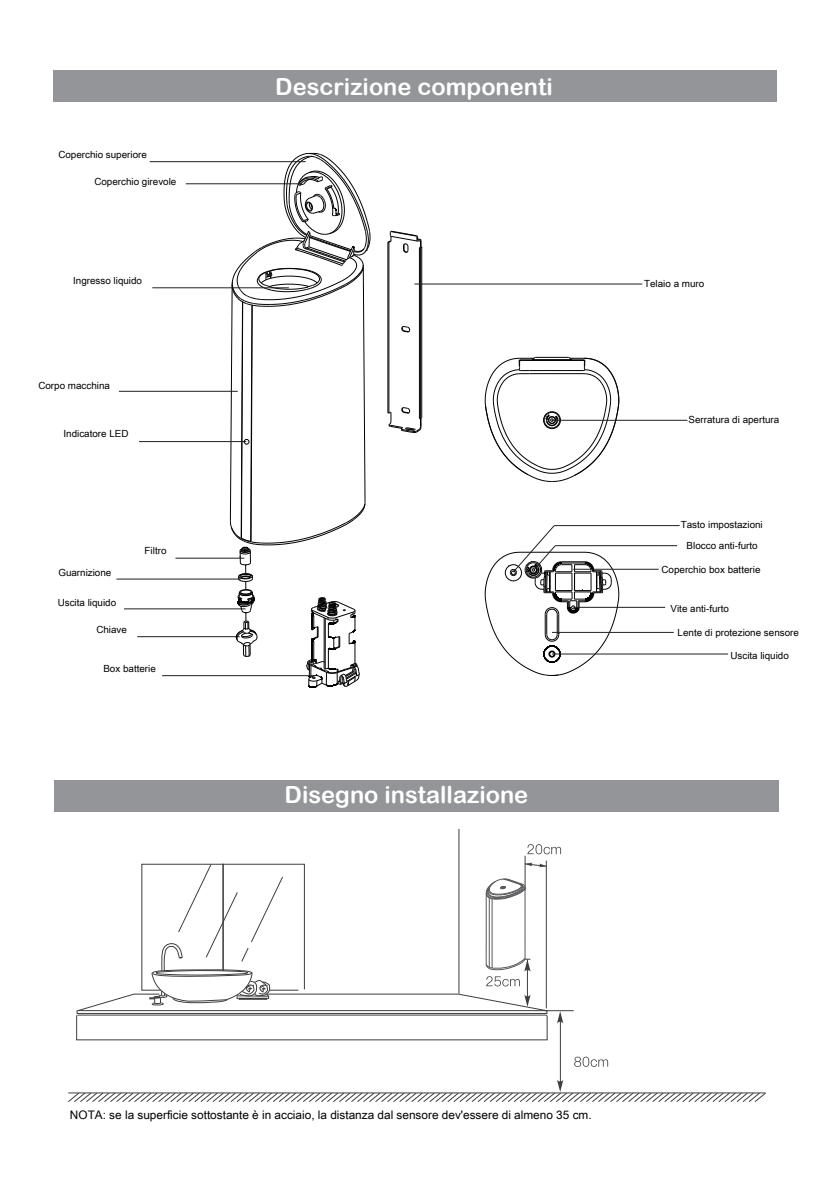
<style>
.page{position:relative;width:840px;height:1191px;background:#fff}
.page>*{position:absolute;margin:0;border:0;box-sizing:border-box;transform-origin:0 0}
.t1{font:23.6px "Arial Rounded MT Bold";color:#fff}
.t2{font:11.8px "Arial Unicode MS";color:#000}
.t3{font:9.8px/20.6px "Arial Unicode MS";color:#000;text-align:center}
</style>
<div class="page">
<div style="left:54px;top:70px;width:722px;height:32px;background:#939598"></div>
<svg style="left:574px;top:1056px;width:33px;height:10px"></svg>
<svg style="left:527px;top:844px;width:33px;height:10px"></svg>
<hr style="left:458px;top:829px;width:1px;height:164px;background:#3e3e3f">
<hr style="left:545px;top:860px;width:1px;height:148px;background:#3e3e3f">
<hr style="left:524px;top:856px;width:1px;height:34px;background:#3e3e3f">
<hr style="left:559px;top:1021px;width:1px;height:64px;background:#3e3e3f">
<div style="left:54px;top:780px;width:723px;height:31px;background:#939598"></div>
<svg style="left:68px;top:1079px;width:697px;height:23px"></svg>
<svg style="left:484px;top:357px;width:134px;height:125px"></svg>
<hr style="left:387px;top:242px;width:1px;height:171px;background:#030303">
<hr style="left:388px;top:242px;width:1px;height:171px;background:#030303">
<hr style="left:419px;top:248px;width:1px;height:170px;background:#030303">
<hr style="left:420px;top:248px;width:1px;height:171px;background:#030303">
<hr style="left:421px;top:247px;width:1px;height:171px;background:#030303">
<svg style="left:401px;top:326px;width:9px;height:6px"></svg>
<svg style="left:387px;top:407px;width:35px;height:26px"></svg>
<svg style="left:387px;top:231px;width:35px;height:22px"></svg>
<hr style="left:150px;top:161px;width:155px;height:1px;background:#231f20">
<hr style="left:152px;top:287px;width:137px;height:1px;background:#231f20">
<hr style="left:119px;top:391px;width:118px;height:1px;background:#231f20">
<hr style="left:162px;top:675px;width:153px;height:1px;background:#231f20">
<hr style="left:137px;top:636px;width:102px;height:1px;background:#231f20">
<hr style="left:116px;top:579px;width:124px;height:1px;background:#231f20">
<hr style="left:175px;top:558px;width:69px;height:1px;background:#231f20">
<hr style="left:124px;top:608px;width:121px;height:1px;background:#231f20">
<hr style="left:139px;top:441px;width:107px;height:1px;background:#231f20">
<hr style="left:186px;top:183px;width:116px;height:1px;background:#231f20">
<hr style="left:414px;top:284px;width:228px;height:1px;background:#231f20">
<hr style="left:551px;top:420px;width:136px;height:1px;background:#231f20">
<hr style="left:551px;top:632px;width:122px;height:1px;background:#231f20">
<hr style="left:551px;top:653px;width:176px;height:1px;background:#231f20">
<hr style="left:573px;top:607px;width:91px;height:1px;background:#231f20">
<hr style="left:573px;top:569px;width:85px;height:1px;background:#231f20">
<hr style="left:554px;top:525px;width:125px;height:1px;background:#231f20">
<hr style="left:555px;top:545px;width:121px;height:1px;background:#231f20">
<svg style="left:484px;top:525px;width:134px;height:151px"></svg>
<svg style="left:76px;top:862px;width:497px;height:178px"></svg>
<svg style="left:230px;top:153px;width:140px;height:535px"></svg>
<p class="t3" style="left:58px;top:144px;width:90px">Coperchio superiore</p>
<p class="t3" style="left:94px;top:171px;width:83px">Coperchio girevole</p>
<p class="t3" style="left:73px;top:270px;width:70px">Ingresso liquido</p>
<p class="t3" style="left:38px;top:374px;width:73px">Corpo macchina</p>
<p class="t3" style="left:63px;top:423px;width:66px">Indicatore LED</p>
<p class="t3" style="left:144px;top:540px;width:23px">Filtro</p>
<p class="t3" style="left:58px;top:562px;width:54px">Guarnizione</p>
<p class="t3" style="left:58px;top:592px;width:60px">Uscita liquido</p>
<p class="t3" style="left:96px;top:619px;width:32px">Chiave</p>
<p class="t3" style="left:103px;top:658px;width:54px">Box batterie</p>
<p class="t1" style="left:275px;top:73px;width:279px">Descrizione componenti</p>
<p class="t1" style="left:284px;top:781px;width:245px">Disegno installazione</p>
<p class="t3" style="left:643px;top:273px;width:62px">Telaio a muro</p>
<p class="t3" style="left:688px;top:409px;width:92px">Serratura di apertura</p>
<p class="t3" style="left:680px;top:514px;width:83px">Tasto impostazioni<br>Blocco anti-furto</p>
<p class="t3" style="left:661px;top:559px;width:100px">Coperchio box batterie</p>
<p class="t3" style="left:670px;top:598px;width:60px">Vite anti-furto</p>
<p class="t3" style="left:677px;top:622px;width:123px">Lente di protezione sensore</p>
<p class="t3" style="left:730px;top:644px;width:60px">Uscita liquido</p>
<p class="t2" style="left:70px;top:1106px;width:523px">NOTA: se la superficie sottostante è in acciaio, la distanza dal sensore dev'essere di almeno 35 cm.</p>
</div>
